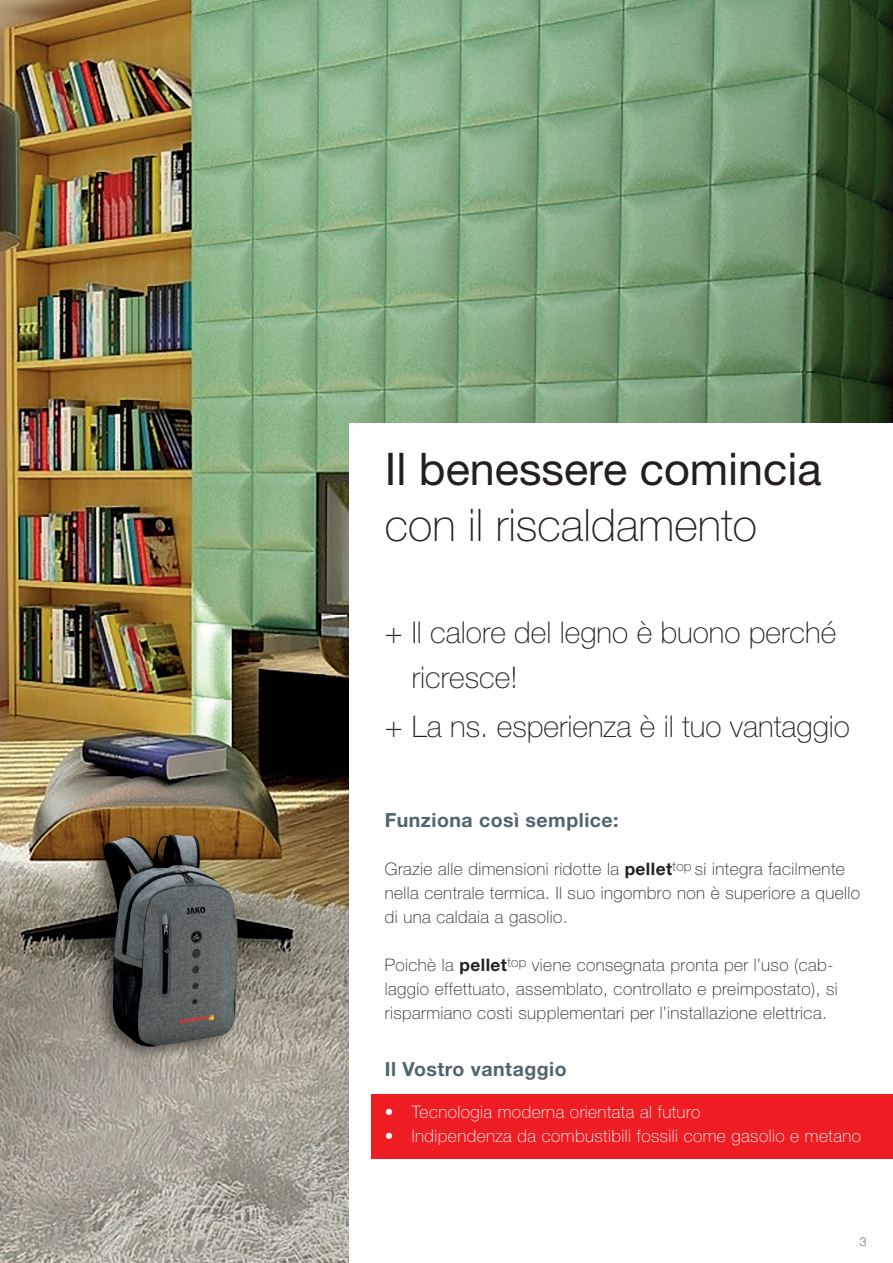
<style>
.page{position:relative;width:893px;height:1263px;background:#fff}
.page>*{position:absolute;margin:0;border:0;box-sizing:border-box;transform-origin:0 0}
.t1{font:45px "Helvetica Neue LT Pro";color:#231f20}
.t2{font:100 45px "Helvetica Neue LT Pro";color:#231f20}
.t3{font:100 30px/45px "Helvetica Neue LT Pro";color:#231f20}
.t4{font:700 19.5px "Helvetica Neue LT Pro";letter-spacing:.025em;color:#50646d}
.t5{font:100 17.25px/24px "Helvetica Neue LT Pro";letter-spacing:.025em;color:#231f20}
.t6{font:100 17.25px "Helvetica Neue LT Pro";letter-spacing:.025em;color:#fff}
.t7{font:100 12px "Helvetica Neue LT Pro";color:#231f20}
.s1{font-weight:700}
</style>
<div class="page">
<img style="left:0;top:0;width:893px;height:1263px">
<div style="left:349px;top:424px;width:544px;height:839px;background:#fff"></div>
<div style="left:371px;top:1094px;width:522px;height:65px;background:#ee1d23"></div>
<h1 class="t1" style="left:385px;top:441px;width:438px">Il benessere comincia</h1>
<h1 class="t2" style="left:385px;top:498px;width:374px">con il riscaldamento</h1>
<h2 class="t3" style="left:412px;top:609px;width:426px;text-indent:-27px">+ Il calore del legno è buono perché ricresce!</h2>
<h2 class="t3" style="left:385px;top:703px;width:467px">+ La ns. esperienza è il tuo vantaggio</h2>
<p class="t4" style="left:385px;top:808px;width:235px">Funziona così semplice:</p>
<p class="t5" style="left:385px;top:857px;width:477px">Grazie alle dimensioni ridotte la <span class="s1">pellet</span><sup>top</sup> si integra facilmente nella centrale termica. Il suo ingombro non è superiore a quello di una caldaia a gasolio.</p>
<p class="t5" style="left:385px;top:953px;width:454px">Poichè la <span class="s1">pellet</span><sup>top</sup> viene consegnata pronta per l’uso (cab&shy;laggio effettuato, assemblato, controllato e preimpostato), si risparmiano costi supplementari per l’installazione elettrica.</p>
<p class="t4" style="left:385px;top:1057px;width:183px">Il Vostro vantaggio</p>
<p class="t6" style="left:385px;top:1102px;width:317px">• Tecnologia moderna orientata al futuro</p>
<p class="t6" style="left:385px;top:1126px;width:478px">• Indipendenza da combustibili fossili come gasolio e metano</p>
<p class="t7" style="left:860px;top:1235px;width:8px">3</p>
</div>
